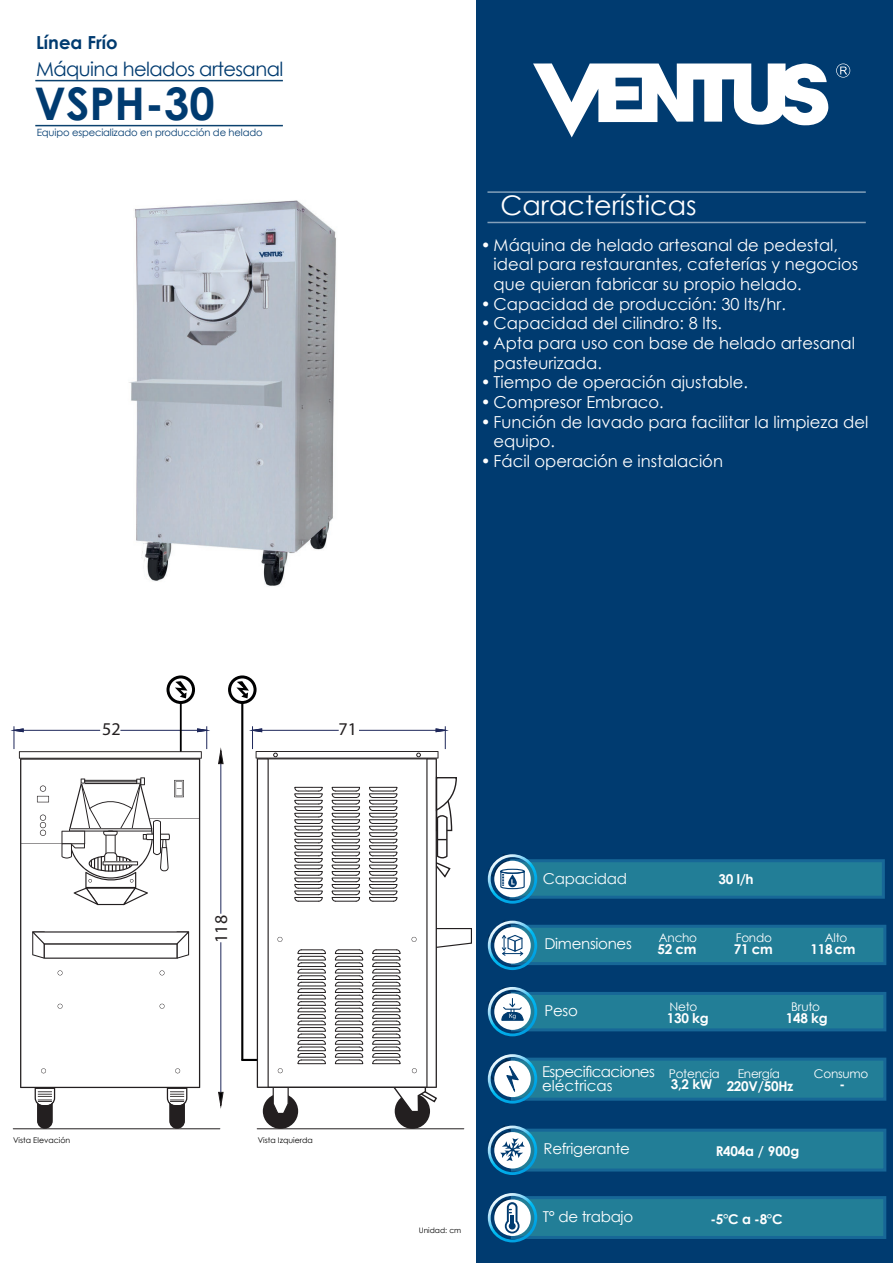
<style>
.page{position:relative;width:893px;height:1263px;background:#fff}
.page>*{position:absolute;margin:0;border:0;box-sizing:border-box;transform-origin:0 0}
.t1{font:700 45px "Century Gothic";color:#003b70}
.t2{font:27px "Century Gothic";color:#fff}
.t3{font:19.5px "Century Gothic";letter-spacing:-.03em;color:#003b70}
.t4{font:700 18px "Century Gothic";color:#003b70}
.t5{font:18px "Myriad Pro";color:#231f20}
.t6{font:16.5px/19.6px "Century Gothic";color:#fff}
.t7{font:15px "Century Gothic";letter-spacing:-.02em;color:#fff}
.t8{font:15px/13.5px "Century Gothic";letter-spacing:-.04em;color:#fff}
.t9{font:15px "Century Gothic";letter-spacing:-.02em;color:#f9fbfb}
.t10{font:700 13.5px "Century Gothic";letter-spacing:-.02em;color:#fff}
.t11{font:12px "Century Gothic";letter-spacing:-.02em;color:#fff}
.t12{font:10.05px "Century Gothic";letter-spacing:-.015em;color:#003b70}
.t13{font:7.8px "Century Gothic";color:#000001}
.t14{font:7.5px "Century Gothic";color:#000001}
</style>
<div class="page">
<img style="left:129px;top:148px;width:348px;height:489px">
<hr style="left:35px;top:125px;width:248px;height:1px;background:#0c426f">
<hr style="left:35px;top:80px;width:248px;height:1px;background:#0c426f">
<div style="left:477px;top:0;width:416px;height:1263px;background:#003b70"></div>
<svg style="left:533px;top:63px;width:296px;height:74px"></svg>
<svg style="left:836px;top:64px;width:14px;height:14px"></svg>
<div style="left:511px;top:925px;width:375px;height:40px;background:#227e97;border:3px solid #176797"></div>
<div style="left:511px;top:992px;width:375px;height:39px;background:#227e97;border:3px solid #176797"></div>
<div style="left:511px;top:1058px;width:375px;height:43px;background:#227e97;border:3px solid #176797"></div>
<div style="left:511px;top:1129px;width:375px;height:42px;background:#227e97;border:3px solid #176797"></div>
<div style="left:509px;top:859px;width:376px;height:40px;background:#227e97;border:3px solid #176797"></div>
<img style="left:487px;top:859px;width:54px;height:40px">
<svg style="left:488px;top:854px;width:49px;height:50px"></svg>
<img style="left:487px;top:920px;width:54px;height:45px">
<svg style="left:488px;top:921px;width:49px;height:49px"></svg>
<img style="left:487px;top:992px;width:54px;height:45px">
<svg style="left:488px;top:987px;width:49px;height:49px"></svg>
<img style="left:487px;top:1057px;width:54px;height:47px">
<svg style="left:488px;top:1054px;width:49px;height:49px"></svg>
<img style="left:487px;top:1128px;width:54px;height:44px">
<svg style="left:488px;top:1125px;width:49px;height:50px"></svg>
<div style="left:511px;top:1196px;width:375px;height:43px;background:#227e97;border:3px solid #176797"></div>
<svg style="left:488px;top:1193px;width:49px;height:49px"></svg>
<hr style="left:487px;top:191px;width:379px;height:2px;background:#fff">
<hr style="left:487px;top:222px;width:379px;height:1px;background:#fff">
<hr style="left:241px;top:703px;width:2px;height:357px;background:#000001">
<svg style="left:242px;top:1059px;width:15px;height:2px"></svg>
<div style="left:228px;top:675px;width:29px;height:29px;border:3px solid #000001;border-radius:50%"></div>
<svg style="left:237px;top:681px;width:12px;height:17px"></svg>
<svg style="left:20px;top:759px;width:180px;height:329px"></svg>
<svg style="left:32px;top:931px;width:157px;height:28px"></svg>
<svg style="left:21px;top:777px;width:179px;height:128px"></svg>
<svg style="left:58px;top:970px;width:5px;height:5px"></svg>
<svg style="left:58px;top:1004px;width:5px;height:5px"></svg>
<svg style="left:160px;top:970px;width:5px;height:5px"></svg>
<svg style="left:160px;top:1004px;width:5px;height:5px"></svg>
<svg style="left:41px;top:1068px;width:5px;height:5px"></svg>
<svg style="left:175px;top:1068px;width:5px;height:5px"></svg>
<svg style="left:35px;top:1088px;width:20px;height:40px"></svg>
<svg style="left:167px;top:1088px;width:20px;height:40px"></svg>
<div style="left:395px;top:1093px;width:35px;height:36px;background:#231f20;border-radius:50%"></div>
<svg style="left:393px;top:1088px;width:44px;height:25px"></svg>
<div style="left:263px;top:1093px;width:35px;height:36px;background:#231f20;border-radius:50%"></div>
<svg style="left:272px;top:1088px;width:17px;height:25px"></svg>
<svg style="left:257px;top:758px;width:180px;height:330px"></svg>
<svg style="left:268px;top:758px;width:159px;height:330px"></svg>
<svg style="left:278px;top:1068px;width:5px;height:5px"></svg>
<svg style="left:412px;top:1068px;width:5px;height:5px"></svg>
<svg style="left:277px;top:937px;width:5px;height:5px"></svg>
<svg style="left:412px;top:927px;width:60px;height:23px"></svg>
<svg style="left:335px;top:949px;width:28px;height:115px"></svg>
<svg style="left:372px;top:949px;width:29px;height:115px"></svg>
<svg style="left:297px;top:949px;width:29px;height:115px"></svg>
<svg style="left:331px;top:787px;width:29px;height:115px"></svg>
<svg style="left:294px;top:787px;width:29px;height:115px"></svg>
<svg style="left:369px;top:787px;width:29px;height:115px"></svg>
<svg style="left:434px;top:776px;width:23px;height:103px"></svg>
<svg style="left:11px;top:726px;width:199px;height:33px"></svg>
<svg style="left:249px;top:726px;width:199px;height:32px"></svg>
<hr style="left:220px;top:763px;width:1px;height:151px;background:#1e275a">
<hr style="left:220px;top:942px;width:1px;height:150px;background:#1e275a">
<svg style="left:218px;top:747px;width:6px;height:18px"></svg>
<svg style="left:218px;top:1091px;width:6px;height:18px"></svg>
<hr style="left:13px;top:1128px;width:207px;height:1px;background:#231f20">
<hr style="left:257px;top:1128px;width:207px;height:1px;background:#231f20">
<hr style="left:180px;top:703px;width:2px;height:48px;background:#000001">
<div style="left:167px;top:675px;width:28px;height:29px;border:3px solid #000001;border-radius:50%"></div>
<svg style="left:175px;top:681px;width:12px;height:17px"></svg>
<p class="t4" style="left:36px;top:29px;width:83px">Línea Frío</p>
<p class="t3" style="left:36px;top:55px;width:249px">Máquina helados artesanal</p>
<h1 class="t1" style="left:35px;top:69px;width:182px">VSPH-30</h1>
<p class="t12" style="left:37px;top:125px;width:227px">Equipo especializado en producción de helado</p>
<h2 class="t2" style="left:501px;top:187px;width:198px">Características</h2>
<p class="t6" style="left:494px;top:235px;width:366px;text-indent:-13px">• Máquina de helado artesanal de pedestal, ideal para restaurantes, cafeterías y negocios que quieran fabricar su propio helado.</p>
<p class="t6" style="left:481px;top:294px;width:306px">• Capacidad de producción: 30 lts/hr.</p>
<p class="t6" style="left:481px;top:313px;width:243px">• Capacidad del cilindro: 8 lts.</p>
<p class="t6" style="left:494px;top:333px;width:363px;text-indent:-13px">• Apta para uso con base de helado artesanal pasteurizada.</p>
<p class="t6" style="left:481px;top:372px;width:268px">• Tiempo de operación ajustable.</p>
<p class="t6" style="left:481px;top:392px;width:184px">• Compresor Embraco.</p>
<p class="t6" style="left:494px;top:412px;width:376px;text-indent:-13px">• Función de lavado para facilitar la limpieza del equipo.</p>
<p class="t6" style="left:481px;top:451px;width:244px">• Fácil operación e instalación</p>
<p class="t5" style="left:102px;top:718px;width:20px">52</p>
<p class="t5" style="left:210px;top:943px;width:29px;rotate:-90deg">118</p>
<p class="t5" style="left:338px;top:718px;width:20px">71</p>
<p class="t13" style="left:13px;top:1134px;width:59px">Vista Elevación</p>
<p class="t13" style="left:258px;top:1134px;width:57px">Vista Izquierda</p>
<p class="t14" style="left:419px;top:1225px;width:44px">Unidad: cm</p>
<p class="t9" style="left:543px;top:868px;width:86px">Capacidad</p>
<p class="t10" style="left:719px;top:868px;width:37px">30 l/h</p>
<p class="t7" style="left:544px;top:933px;width:89px">Dimensiones</p>
<p class="t11" style="left:659px;top:929px;width:40px">Ancho</p>
<p class="t10" style="left:657px;top:938px;width:41px">52 cm</p>
<p class="t11" style="left:736px;top:929px;width:38px">Fondo</p>
<p class="t10" style="left:734px;top:938px;width:41px">71 cm</p>
<p class="t11" style="left:825px;top:929px;width:24px">Alto</p>
<p class="t10" style="left:810px;top:938px;width:47px">118cm</p>
<p class="t7" style="left:544px;top:1000px;width:35px">Peso</p>
<p class="t11" style="left:791px;top:998px;width:30px">Bruto</p>
<p class="t10" style="left:786px;top:1008px;width:43px">148 kg</p>
<p class="t11" style="left:669px;top:998px;width:29px">Neto</p>
<p class="t10" style="left:667px;top:1008px;width:43px">130 kg</p>
<p class="t8" style="left:542px;top:1065px;width:114px">Especificaciones eléctricas</p>
<p class="t11" style="left:814px;top:1065px;width:56px">Consumo</p>
<p class="t11" style="left:738px;top:1065px;width:44px">Energía</p>
<p class="t10" style="left:727px;top:1076px;width:68px">220V/50Hz</p>
<p class="t11" style="left:669px;top:1065px;width:52px">Potencia</p>
<p class="t10" style="left:671px;top:1074px;width:43px">3,2 kW</p>
<p class="t10" style="left:840px;top:1074px;width:7px">-</p>
<p class="t7" style="left:544px;top:1138px;width:88px">Refrigerante</p>
<p class="t10" style="left:716px;top:1141px;width:85px">R404a / 900g</p>
<p class="t7" style="left:543px;top:1206px;width:92px">T° de trabajo</p>
<p class="t10" style="left:710px;top:1208px;width:74px">-5°C a -8°C</p>
</div>
